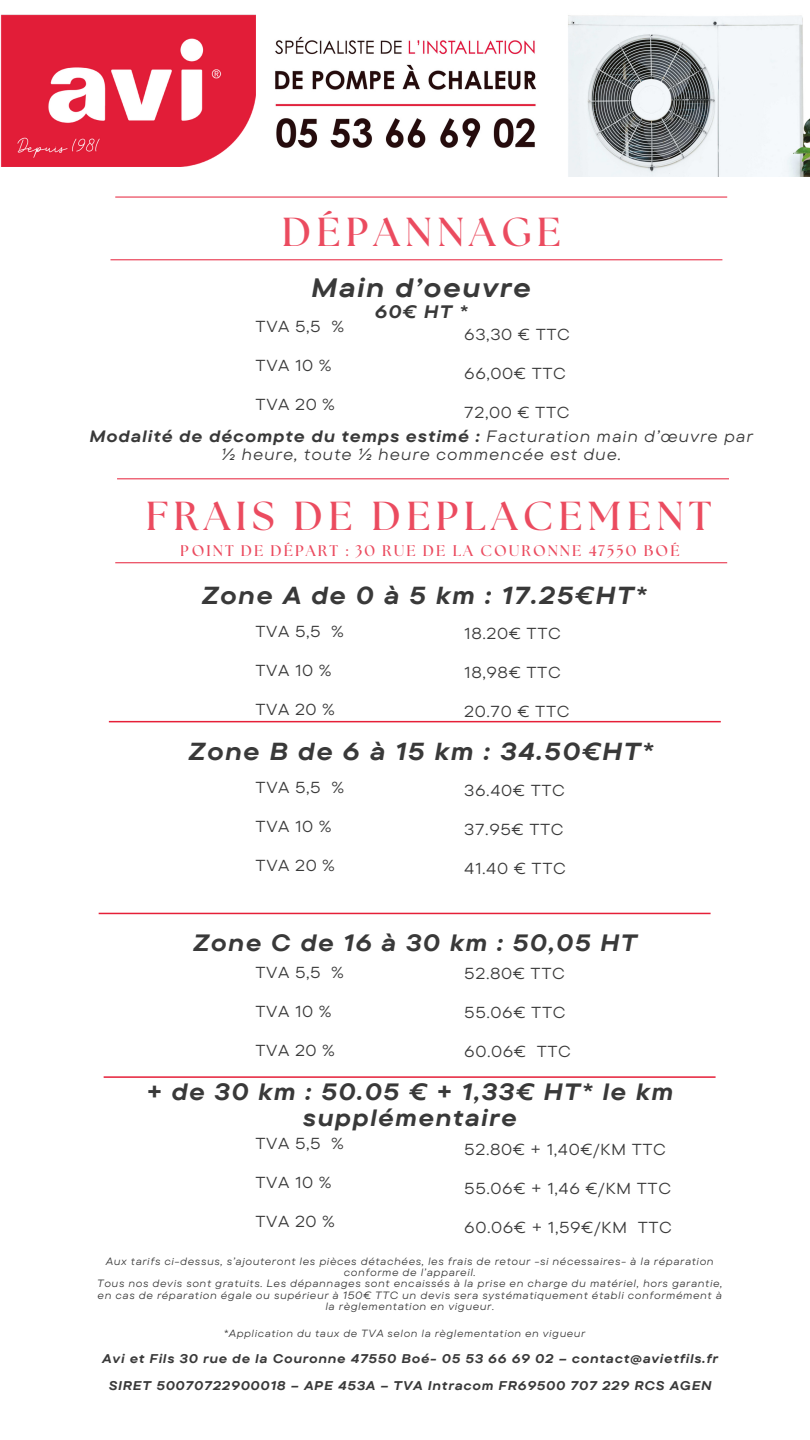
<style>
.page{position:relative;width:810px;height:1440px;background:#fff}
.page>*{position:absolute;margin:0;border:0;box-sizing:border-box;transform-origin:0 0}
.t1{font:700 40.4px "The Seasons";letter-spacing:.135em;color:#e61f38}
.t2{font:italic 700 26.5px "TT Commons Pro Exp";letter-spacing:.045em;color:#393939}
.t3{font:italic 700 24.5px "TT Commons Pro Exp";letter-spacing:.045em;color:#393939}
.t4{font:italic 700 23.5px/25.5px "TT Commons Pro Exp";letter-spacing:.045em;color:#393939;text-align:center}
.t5{font:italic 700 18px "TT Commons Pro Exp";color:#393939}
.t6{font:italic 16.4px/18px "TT Commons Pro Exp";letter-spacing:.045em;color:#393939;text-align:center}
.t7{font:15.9px "TT Commons Pro Exp";letter-spacing:.035em;color:#393939}
.t8{font:700 15.4px "The Seasons";letter-spacing:.135em;color:#e61f38}
.t9{font:italic 700 12.6px "TT Commons Pro Exp";letter-spacing:.045em;color:#393939}
.t10{font:italic 10.5px/11.2px "TT Commons Pro Exp";letter-spacing:.045em;color:#393939;text-align:center}
.t11{font:italic 10.4px "TT Commons Pro Exp";letter-spacing:.045em;color:#393939}
.s1{font-weight:700}
</style>
<div class="page">
<hr style="left:115px;top:562px;width:612px;height:1px;background:#e61f38">
<hr style="left:117px;top:478px;width:612px;height:1px;background:#e61f38">
<hr style="left:115px;top:197px;width:612px;height:1px;background:#e61f38">
<hr style="left:109px;top:721px;width:612px;height:1px;background:#e61f38">
<img style="left:247px;top:14px;width:563px;height:162px">
<hr style="left:111px;top:259px;width:611px;height:1px;background:#e61f38">
<img style="left:0;top:15px;width:256px;height:152px">
<hr style="left:99px;top:913px;width:612px;height:1px;background:#e61f38">
<hr style="left:104px;top:1076px;width:612px;height:2px;background:#e61f38">
<h1 class="t1" style="left:281px;top:214px;width:281px">DÉPANNAGE</h1>
<p class="t2" style="left:311px;top:270px;width:222px">Main d’oeuvre</p>
<p class="t5" style="left:375px;top:300px;width:95px">60€ HT *</p>
<p class="t7" style="left:256px;top:317px;width:90px">TVA 5,5 %</p>
<p class="t7" style="left:256px;top:356px;width:77px">TVA 10 %</p>
<p class="t7" style="left:256px;top:395px;width:81px">TVA 20 %</p>
<p class="t7" style="left:464px;top:324px;width:107px">63,30 € TTC</p>
<p class="t7" style="left:464px;top:363px;width:103px">66,00€ TTC</p>
<p class="t7" style="left:464px;top:402px;width:107px">72,00 € TTC</p>
<p class="t6" style="left:89px;top:427px;width:665px"><span class="s1">Modalité de décompte du temps estimé :</span> Facturation main d’œuvre par ½ heure, toute ½ heure commencée est due.</p>
<h1 class="t1" style="left:146px;top:497px;width:567px">FRAIS DE DEPLACEMENT</h1>
<h3 class="t8" style="left:181px;top:544px;width:500px">POINT DE DÉPART : 30 RUE DE LA COURONNE 47550 BOÉ</h3>
<p class="t3" style="left:202px;top:579px;width:447px">Zone A de 0 à 5 km : 17.25€HT*</p>
<p class="t7" style="left:256px;top:621px;width:90px">TVA 5,5 %</p>
<p class="t7" style="left:256px;top:660px;width:77px">TVA 10 %</p>
<p class="t7" style="left:256px;top:699px;width:81px">TVA 20 %</p>
<p class="t7" style="left:464px;top:623px;width:98px">18.20€ TTC</p>
<p class="t7" style="left:464px;top:662px;width:98px">18,98€ TTC</p>
<p class="t7" style="left:464px;top:701px;width:107px">20.70 € TTC</p>
<p class="t3" style="left:189px;top:735px;width:467px">Zone B de 6 à 15 km : 34.50€HT*</p>
<p class="t7" style="left:256px;top:777px;width:90px">TVA 5,5 %</p>
<p class="t7" style="left:256px;top:816px;width:77px">TVA 10 %</p>
<p class="t7" style="left:256px;top:855px;width:81px">TVA 20 %</p>
<p class="t7" style="left:464px;top:780px;width:102px">36.40€ TTC</p>
<p class="t7" style="left:464px;top:819px;width:101px">37.95€ TTC</p>
<p class="t7" style="left:464px;top:858px;width:103px">41.40 € TTC</p>
<p class="t4" style="left:193px;top:929px;width:446px">Zone C de 16 à 30 km : 50,05 HT</p>
<p class="t7" style="left:256px;top:962px;width:90px">TVA 5,5 %</p>
<p class="t7" style="left:256px;top:1001px;width:77px">TVA 10 %</p>
<p class="t7" style="left:256px;top:1040px;width:81px">TVA 20 %</p>
<p class="t7" style="left:464px;top:963px;width:102px">52.80€ TTC</p>
<p class="t7" style="left:464px;top:1002px;width:103px">55.06€ TTC</p>
<p class="t7" style="left:464px;top:1041px;width:108px">60.06€ TTC</p>
<p class="t4" style="left:146px;top:1078px;width:529px">+ de 30 km : 50.05 € + 1,33€ HT* le km supplémentaire</p>
<p class="t7" style="left:256px;top:1133px;width:90px">TVA 5,5 %</p>
<p class="t7" style="left:256px;top:1172px;width:77px">TVA 10 %</p>
<p class="t7" style="left:256px;top:1211px;width:81px">TVA 20 %</p>
<p class="t7" style="left:464px;top:1139px;width:203px">52.80€ + 1,40€/KM TTC</p>
<p class="t7" style="left:464px;top:1178px;width:208px">55.06€ + 1,46 €/KM TTC</p>
<p class="t7" style="left:464px;top:1217px;width:209px">60.06€ + 1,59€/KM TTC</p>
<p class="t10" style="left:106px;top:1255px;width:609px">Aux tarifs ci-dessus, s’ajouteront les pièces détachées, les frais de retour -si nécessaires- à la réparation conforme de l’appareil.</p>
<p class="t10" style="left:97px;top:1278px;width:627px">Tous nos devis sont gratuits. Les dépannages sont encaissés à la prise en charge du matériel, hors garantie, en cas de réparation égale ou supérieur à 150€ TTC un devis sera systématiquement établi conformément à la règlementation en vigueur.</p>
<p class="t11" style="left:224px;top:1327px;width:363px">*Application du taux de TVA selon la règlementation en vigueur</p>
<p class="t9" style="left:102px;top:1350px;width:617px">Avi et Fils 30 rue de la Couronne 47550 Boé- 05 53 66 69 02 – contact@avietfils.fr</p>
<p class="t9" style="left:109px;top:1377px;width:605px">SIRET 50070722900018 – APE 453A – TVA Intracom FR69500 707 229 RCS AGEN</p>
</div>
